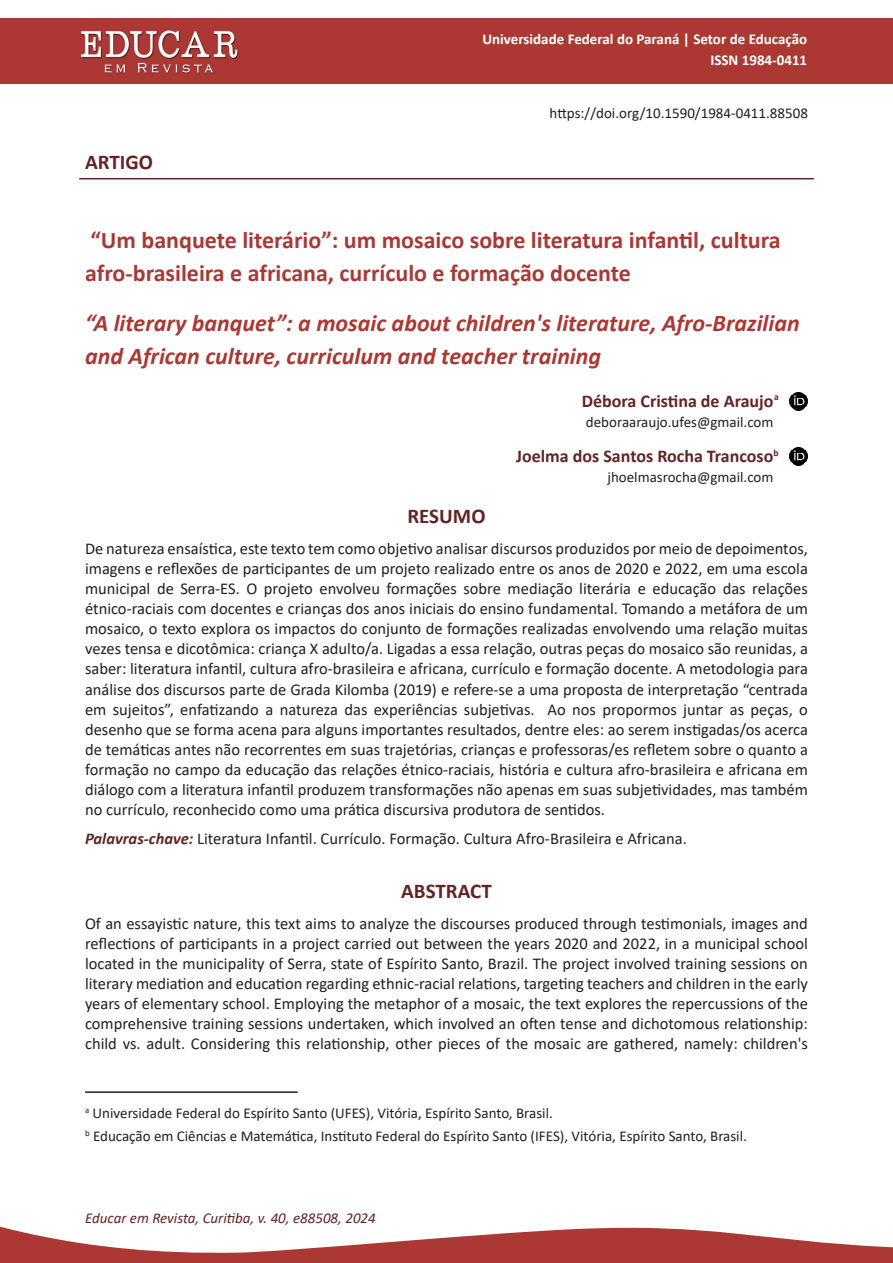
<style>
.page{position:relative;width:893px;height:1263px;background:#fff}
.page>*{position:absolute;margin:0;border:0;box-sizing:border-box;transform-origin:0 0}
._4-TÍTULO_ARTIGO_idioma_principal{font:700 24px/33px "Calibri";color:#ab3834}
._5-TÍTULO_ARTIGO_idiomas_secundários{font:italic 700 24px/33px "Calibri";color:#ab3834}
._11-TÍTULO_ABSTRACT{font:700 21px "Calibri";color:#632423}
._2-GÊNERO__Artigo_Dossiê{font:700 21px "Calibri";color:#632423}
._10-TÍTULO_RESUMO{font:700 21px "Calibri";color:#632423}
._6-AUTOR_nome{font:700 18px "Calibri";color:#632423}
._12-TEXTO_RESUMO_ABSTRACT{font:16.5px/20.1px "Calibri";color:#231f20;text-align:justify}
._13-PALAVRAS-CHAVE_KEYWORDS{font:16.5px "Calibri";color:#231f20}
._9-NOTA_AUTOR_2_e_3{font:15px "Calibri";color:#231f20}
._8-NOTA_AUTOR_1{font:15px "Calibri";color:#231f20}
.t1{font:700 15px "Calibri";color:#fff}
._7-AUTOR_e-mail{font:15px "Calibri";color:#231f20}
.t2{font:italic 15px "Calibri";color:#632423}
._1-DOI_primeira_pág{font:15px "Calibri";color:#231f20}
._19-FONTE_FIGURA{font:700 9.6px "Calibri";color:#632423}
.s1{font-weight:700;font-style:italic;color:#632423}
</style>
<div class="page">
<div style="left:0;top:18px;width:893px;height:66px;background:#ab3833"></div>
<svg style="left:0;top:1226px;width:893px;height:37px"></svg>
<img style="left:81px;top:30px;width:158px;height:44px">
<img style="left:790px;top:392px;width:18px;height:16px">
<svg style="left:792px;top:408px;width:13px;height:2px"></svg>
<img style="left:790px;top:447px;width:18px;height:19px">
<hr style="left:79px;top:178px;width:735px;height:1px;background:#632423">
<hr style="left:85px;top:1091px;width:213px;height:2px;background:#231f20">
<p class="t1" style="left:482px;top:28px;width:326px">Universidade Federal do Paraná | Setor de Educação</p>
<p class="t1" style="left:710px;top:49px;width:98px">ISSN 1984-0411</p>
<p class="_2-GÊNERO__Artigo_Dossiê" style="left:85px;top:147px;width:69px">ARTIGO</p>
<p class="_1-DOI_primeira_pág" style="left:550px;top:102px;width:260px">https://doi.org/10.1590/1984-0411.88508</p>
<p class="_4-TÍTULO_ARTIGO_idioma_principal" style="left:85px;top:223px;width:697px">“Um banquete literário”: um mosaico sobre literatura infantil, cultura afro-brasileira e africana, currículo e formação docente</p>
<p class="_5-TÍTULO_ARTIGO_idiomas_secundários" style="left:85px;top:306px;width:716px">“A literary banquet”: a mosaic about children's literature, Afro-Brazilian and African culture, curriculum and teacher training</p>
<p class="_6-AUTOR_nome" style="left:582px;top:388px;width:193px">Débora Cristina de Araujo</p>
<p class="_7-AUTOR_e-mail" style="left:586px;top:411px;width:189px">deboraaraujo.ufes@gmail.com</p>
<p class="_6-AUTOR_nome" style="left:516px;top:443px;width:259px">Joelma dos Santos Rocha Trancoso</p>
<p class="_7-AUTOR_e-mail" style="left:607px;top:466px;width:168px">jhoelmasrocha@gmail.com</p>
<p class="_10-TÍTULO_RESUMO" style="left:407px;top:501px;width:80px">RESUMO</p>
<p class="_12-TEXTO_RESUMO_ABSTRACT" style="left:85px;top:538px;width:724px">De natureza ensaística, este texto tem como objetivo analisar discursos produzidos por meio de depoimentos, imagens e reflexões de participantes de um projeto realizado entre os anos de 2020 e 2022, em uma escola municipal de Serra-ES. O projeto envolveu formações sobre mediação literária e educação das relações étnico-raciais com docentes e crianças dos anos iniciais do ensino fundamental. Tomando a metáfora de um mosaico, o texto explora os impactos do conjunto de formações realizadas envolvendo uma relação muitas vezes tensa e dicotômica: criança X adulto/a. Ligadas a essa relação, outras peças do mosaico são reunidas, a saber: literatura infantil, cultura afro-brasileira e africana, currículo e formação docente. A metodologia para análise dos discursos parte de Grada Kilomba (2019) e refere-se a uma proposta de interpretação “centrada em sujeitos”, enfatizando a natureza das experiências subjetivas. Ao nos propormos juntar as peças, o desenho que se forma acena para alguns importantes resultados, dentre eles: ao serem instigadas/os acerca de temáticas antes não recorrentes em suas trajetórias, crianças e professoras/es refletem sobre o quanto a formação no campo da educação das relações étnico-raciais, história e cultura afro-brasileira e africana em diálogo com a literatura infantil produzem transformações não apenas em suas subjetividades, mas também no currículo, reconhecido como uma prática discursiva produtora de sentidos.</p>
<p class="_13-PALAVRAS-CHAVE_KEYWORDS" style="left:85px;top:827px;width:603px"><span class="s1">Palavras-chave:</span> Literatura Infantil. Currículo. Formação. Cultura Afro-Brasileira e Africana.</p>
<p class="_11-TÍTULO_ABSTRACT" style="left:401px;top:876px;width:92px">ABSTRACT</p>
<p class="_12-TEXTO_RESUMO_ABSTRACT" style="left:85px;top:913px;width:724px">Of an essayistic nature, this text aims to analyze the discourses produced through testimonials, images and reflections of participants in a project carried out between the years 2020 and 2022, in a municipal school located in the municipality of Serra, state of Espírito Santo, Brazil. The project involved training sessions on literary mediation and education regarding ethnic-racial relations, targeting teachers and children in the early years of elementary school. Employing the metaphor of a mosaic, the text explores the repercussions of the comprehensive training sessions undertaken, which involved an often tense and dichotomous relationship: child vs. adult. Considering this relationship, other pieces of the mosaic are gathered, namely: children's</p>
<p class="_19-FONTE_FIGURA" style="left:774px;top:390px;width:6px">a</p>
<p class="_19-FONTE_FIGURA" style="left:773px;top:446px;width:7px">b</p>
<p class="_8-NOTA_AUTOR_1" style="left:85px;top:1103px;width:469px"><sup>a</sup> Universidade Federal do Espírito Santo (UFES), Vitória, Espírito Santo, Brasil.</p>
<p class="_9-NOTA_AUTOR_2_e_3" style="left:85px;top:1125px;width:663px"><sup>b</sup> Educação em Ciências e Matemática, Instituto Federal do Espírito Santo (IFES), Vitória, Espírito Santo, Brasil.</p>
<p class="t2" style="left:85px;top:1208px;width:292px">Educar em Revista, Curitiba, v. 40, e88508, 2024</p>
</div>
